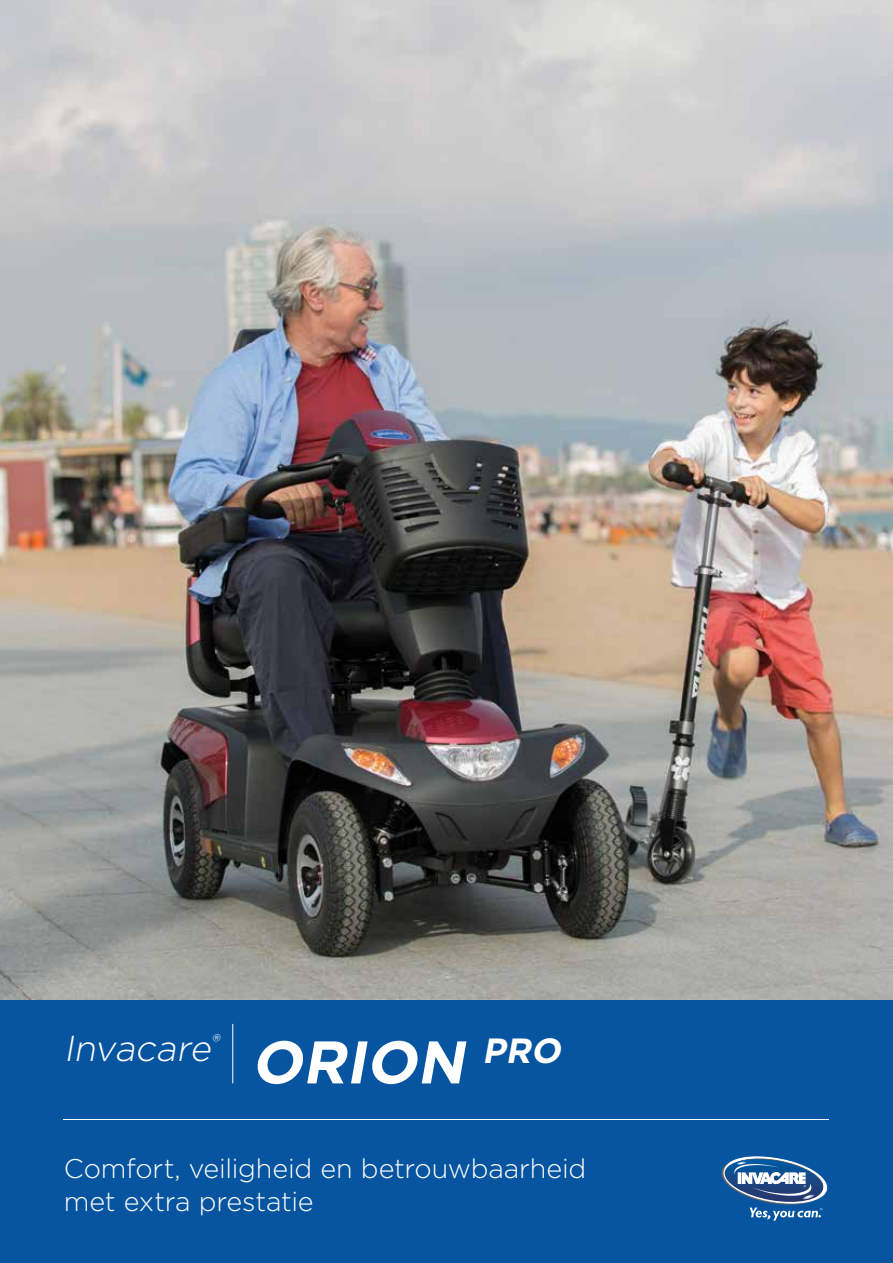
<style>
.page{position:relative;width:893px;height:1263px;background:#fff}
.page>*{position:absolute;margin:0;border:0;box-sizing:border-box;transform-origin:0 0}
.t1{font:italic 700 60px "Gotham";color:#fff}
.t2{font:italic 300 36px "Gotham";color:#fff}
.t3{font:300 27px/33px "Gotham";letter-spacing:-.01em;color:#fff}
</style>
<div class="page">
<div style="left:0;top:999px;width:893px;height:264px;background:#0755a0"></div>
<hr style="left:64px;top:1119px;width:765px;height:1px;background:#fff">
<hr style="left:232px;top:1024px;width:1px;height:59px;background:#fff">
<svg style="left:721px;top:1156px;width:106px;height:64px"></svg>
<img style="left:0;top:0;width:893px;height:999px">
<h2 class="t2" style="left:64px;top:1026px;width:161px">Invacare<sup>®</sup></h2>
<h1 class="t1" style="left:251px;top:1022px;width:319px">ORION <sup>PRO</sup></h1>
<p class="t3" style="left:64px;top:1151px;width:524px">Comfort, veiligheid en betrouwbaarheid met extra prestatie</p>
</div>
